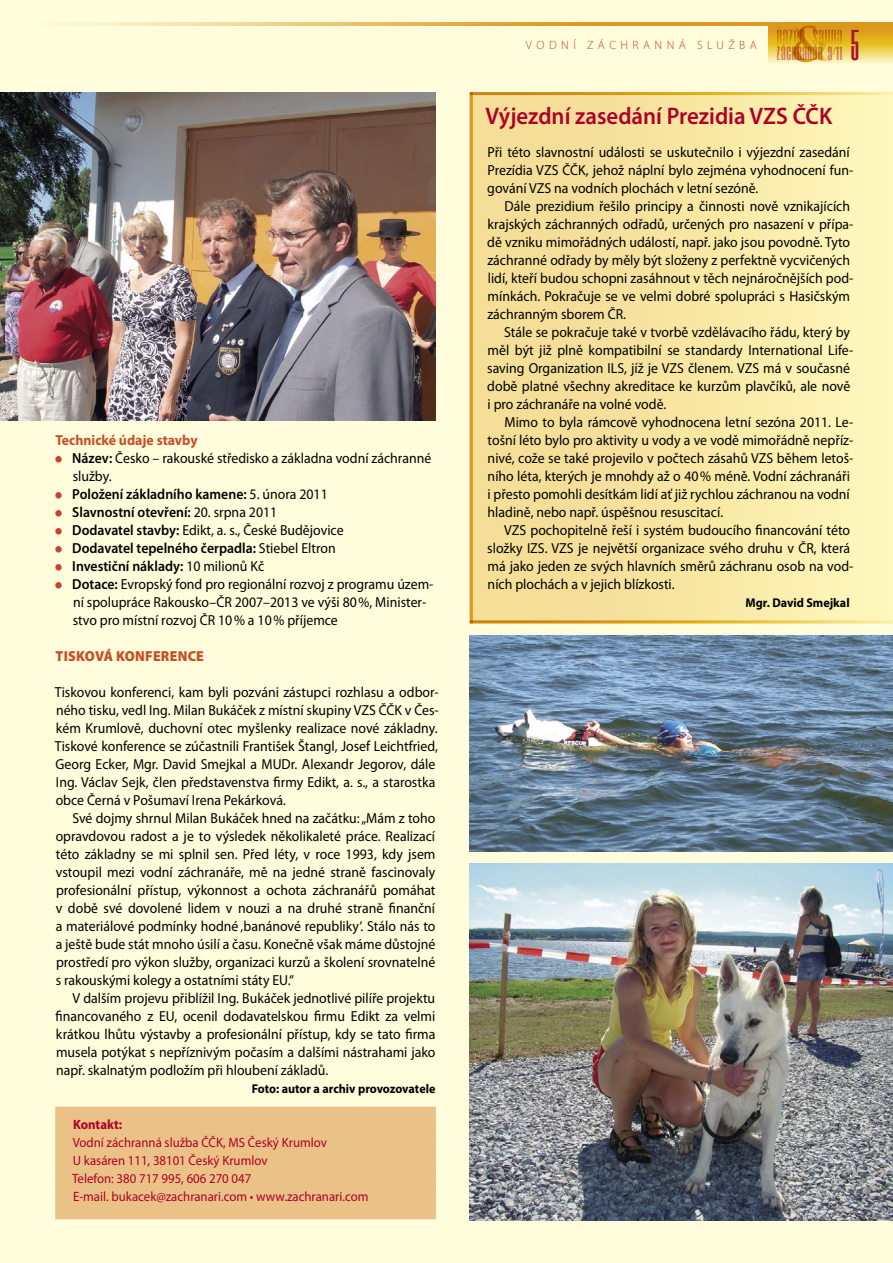
<style>
.page{position:relative;width:893px;height:1263px;background:#fffddb}
.page>*{position:absolute;margin:0;border:0;box-sizing:border-box;transform-origin:0 0}
.t1{font:36.75px "Droid";color:#a9122a}
.Titul_32{font:600 24px "Myriad Pro";color:#af0025;scale:.95 1}
.t2{font:16.35px "Droid";color:#a9122a;scale:1.3 1}
.Text{font:14.55px/18px "Myriad Pro";color:#000;scale:.95 1}
.Text_první{font:14.55px/18px "Myriad Pro";color:#000;scale:.95 1}
.Pořad_bodka{font:14.55px/18px "Myriad Pro";color:#000;scale:.95 1}
.Text_odskok{font:14.55px/18px "Myriad Pro";color:#000;scale:.95 1}
.Pořad_bodka-2{font:600 14.55px "Myriad Pro";color:#000;scale:.95 1}
.Mezinadpis_malý_oranž{font:700 14.55px "Myriad Pro";color:#c74f27;scale:.95 1}
.Mezinadpis_oranž{font:900 14.55px "Myriad Pro";letter-spacing:.02em;color:#c74f27;scale:.95 1}
.Kontakt_text{font:13.5px "Myriad Pro";color:#af0025;scale:.95 1}
.Kontakt_konec{font:13.5px "Myriad Pro";color:#af0025;scale:.95 1}
.Konntakt_nadpis{font:700 13.5px "Myriad Pro";color:#af0025;scale:.95 1}
.Zdroje{font:700 12.75px "Myriad Pro";color:#000;scale:.95 1}
.t3{font:300 12px "Myriad Pro";letter-spacing:.37em;color:#c54430}
.s1{font-weight:600;color:#c54430}
.s2{font-weight:600}
.s3{color:#c54430}
.s4{font-weight:400}
</style>
<div class="page">
<svg style="left:769px;top:23px;width:124px;height:40px;background:#e7be46"></svg>
<svg style="left:777px;top:26px;width:65px;height:36px;background:#dead35"></svg>
<img style="left:71px;top:23px;width:704px;height:3px">
<div style="left:55px;top:1107px;width:381px;height:27px;background:#eac287"></div>
<div style="left:55px;top:1132px;width:381px;height:21px;background:#eac287"></div>
<div style="left:55px;top:1150px;width:381px;height:21px;background:#eac287"></div>
<div style="left:55px;top:1168px;width:381px;height:21px;background:#eac287"></div>
<div style="left:55px;top:1186px;width:381px;height:33px;background:#eac287"></div>
<div style="left:55px;top:456px;width:7px;height:6px;border:3px solid #c54430;border-radius:50%"></div>
<div style="left:55px;top:492px;width:7px;height:6px;border:3px solid #c54430;border-radius:50%"></div>
<div style="left:55px;top:510px;width:7px;height:6px;border:3px solid #c54430;border-radius:50%"></div>
<div style="left:55px;top:528px;width:7px;height:6px;border:3px solid #c54430;border-radius:50%"></div>
<div style="left:55px;top:546px;width:7px;height:6px;border:3px solid #c54430;border-radius:50%"></div>
<div style="left:55px;top:564px;width:7px;height:6px;border:3px solid #c54430;border-radius:50%"></div>
<div style="left:55px;top:582px;width:7px;height:6px;border:3px solid #c54430;border-radius:50%"></div>
<div style="left:470px;top:92px;width:423px;height:531px;background:linear-gradient(to right,#f3d890,#fdf6ba)"></div>
<hr style="left:470px;top:92px;width:3px;height:531px;background:#da9a23">
<img style="left:0;top:92px;width:436px;height:329px">
<img style="left:470px;top:635px;width:423px;height:217px">
<img style="left:470px;top:863px;width:423px;height:357px">
<hr style="left:470px;top:92px;width:423px;height:3px;background:#fff">
<hr style="left:470px;top:620px;width:423px;height:3px;background:#fff">
<p class="Mezinadpis_malý_oranž" style="left:55px;top:432px;width:151px">Technické údaje stavby</p>
<p class="Pořad_bodka" style="left:73px;top:449px;width:379px;text-indent:-16px"><span class="s1">•</span> <span class="s2">Název:</span> Česko – rakouské středisko a základna vodní záchranné služby.</p>
<p class="Pořad_bodka-2" style="left:56px;top:486px;width:287px"><span class="s3">•</span> Položení základního kamene: <span class="s4">5. února 2011</span></p>
<p class="Pořad_bodka-2" style="left:56px;top:504px;width:234px"><span class="s3">•</span> Slavnostní otevření: <span class="s4">20. srpna 2011</span></p>
<p class="Pořad_bodka" style="left:56px;top:521px;width:304px"><span class="s1">•</span> <span class="s2">Dodavatel stavby:</span> Edikt, a. s., České Budějovice</p>
<p class="Pořad_bodka-2" style="left:56px;top:540px;width:296px"><span class="s3">•</span> Dodavatel tepelného čerpadla: <span class="s4">Stiebel Eltron</span></p>
<p class="Pořad_bodka-2" style="left:56px;top:558px;width:220px"><span class="s3">•</span> Investiční náklady: <span class="s4">10 milionů Kč</span></p>
<p class="Pořad_bodka" style="left:73px;top:575px;width:381px;text-indent:-16px"><span class="s1">•</span> <span class="s2">Dotace:</span> Evropský fond pro regionální rozvoj z programu územ&shy;ní spolupráce Rakousko–ČR 2007–2013 ve výši 80 %, Minister&shy;stvo pro místní rozvoj ČR 10 % a 10 % příjemce</p>
<p class="Mezinadpis_oranž" style="left:56px;top:648px;width:158px">TISKOVÁ KONFERENCE</p>
<p class="Text_první" style="left:55px;top:683px;width:406px">Tiskovou konferenci, kam byli pozváni zástupci rozhlasu a odbor&shy;ného tisku, vedl Ing. Milan Bukáček z místní skupiny VZS ČČK v Čes&shy;kém Krumlově, duchovní otec myšlenky realizace nové základny.<br>Tiskové konference se zúčastnili František Štangl, Josef Leichtfried, Georg Ecker, Mgr. David Smejkal a MUDr. Alexandr Jegorov, dále Ing. Václav Sejk, člen představenstva firmy Edikt, a. s., a starostka obce Černá v Pošumaví Irena Pekárková.</p>
<p class="Text" style="left:56px;top:809px;width:401px;text-align:justify;text-indent:17px">Své dojmy shrnul Milan Bukáček hned na začátku: „Mám z toho opravdovou radost a je to výsledek několikaleté práce. Realizací této základny se mi splnil sen. Před léty, v roce 1993, kdy jsem vstoupil mezi vodní záchranáře, mě na jedné straně fascinovaly profesionální přístup, výkonnost a ochota záchranářů pomáhat v době své dovolené lidem v nouzi a na druhé straně finanční a materiálové podmínky hodné ‚banánové republiky‘. Stálo nás to a ještě bude stát mnoho úsilí a času. Konečně však máme důstojné prostředí pro výkon služby, organizaci kurzů a školení srovnatelné s rakouskými kolegy a ostatními státy EU.“</p>
<p class="Text" style="left:56px;top:989px;width:401px;text-align:justify;text-indent:17px">V dalším projevu přiblížil Ing. Bukáček jednotlivé pilíře projektu financovaného z EU, ocenil dodavatelskou firmu Edikt za velmi krátkou lhůtu výstavby a profesionální přístup, kdy se tato firma musela potýkat s nepříznivým počasím a dalšími nástrahami jako např. skalnatým podložím při hloubení základů.</p>
<p class="Zdroje" style="left:252px;top:1082px;width:195px">Foto: autor a archiv provozovatele</p>
<p class="Konntakt_nadpis" style="left:73px;top:1117px;width:53px">Kontakt:</p>
<p class="Kontakt_text" style="left:73px;top:1135px;width:269px">Vodní záchranná služba ČČK, MS Český Krumlov</p>
<p class="Kontakt_text" style="left:73px;top:1153px;width:206px">U kasáren 111, 38101 Český Krumlov</p>
<p class="Kontakt_text" style="left:72px;top:1171px;width:190px">Telefon: 380 717 995, 606 270 047</p>
<p class="Kontakt_konec" style="left:73px;top:1189px;width:313px">E-mail. bukacek@zachranari.com • www.zachranari.com</p>
<p class="t3" style="left:526px;top:39px;width:232px">VODNÍ ZÁCHRANNÁ SLUŽBA</p>
<p class="t2" style="left:777px;top:44px;width:52px">ZÁCHRANÁŘ 3<sup>/</sup>11</p>
<h1 class="t1" style="left:850px;top:24px;width:10px">5</h1>
<p class="Titul_32" style="left:485px;top:103px;width:366px">Výjezdní zasedání Prezidia VZS ČČK</p>
<p class="Text_odskok" style="left:487px;top:143px;width:387px">Při této slavnostní události se uskutečnilo i výjezdní zasedání<br>Prezídia VZS ČČK, jehož náplní bylo zejména vyhodnocení fun&shy;gování VZS na vodních plochách v letní sezóně.</p>
<p class="Text" style="left:487px;top:197px;width:387px;text-indent:17px">Dále prezidium řešilo principy a činnosti nově vznikajících krajských záchranných odřadů, určených pro nasazení v přípa&shy;dě vzniku mimořádných událostí, např. jako jsou povodně. Tyto záchranné odřady by měly být složeny z perfektně vycvičených lidí, kteří budou schopni zasáhnout v těch nejnáročnějších pod&shy;mínkách. Pokračuje se ve velmi dobré spolupráci s Hasičským záchranným sborem ČR.</p>
<p class="Text" style="left:487px;top:323px;width:387px;text-indent:17px">Stále se pokračuje také v tvorbě vzdělávacího řádu, který by měl být již plně kompatibilní se standardy International Life&shy;saving Organization ILS, jíž je VZS členem. VZS má v současné době platné všechny akreditace ke kurzům plavčíků, ale nově i pro záchranáře na volné vodě.</p>
<p class="Text" style="left:488px;top:413px;width:387px;text-indent:17px">Mimo to byla rámcově vyhodnocena letní sezóna 2011. Le&shy;tošní léto bylo pro aktivity u vody a ve vodě mimořádně nepříz&shy;nivé, cože se také projevilo v počtech zásahů VZS během letoš&shy;ního léta, kterých je mnohdy až o 40 % méně. Vodní záchranáři i přesto pomohli desítkám lidí ať již rychlou záchranou na vodní hladině, nebo např. úspěšnou resuscitací.</p>
<p class="Text" style="left:487px;top:521px;width:387px;text-indent:17px">VZS pochopitelně řeší i systém budoucího financování této složky IZS. VZS je největší organizace svého druhu v ČR, která má jako jeden ze svých hlavních směrů záchranu osob na vod&shy;ních plochách a v jejich blízkosti.</p>
<p class="Zdroje" style="left:746px;top:596px;width:111px">Mgr. David Smejkal</p>
</div>
